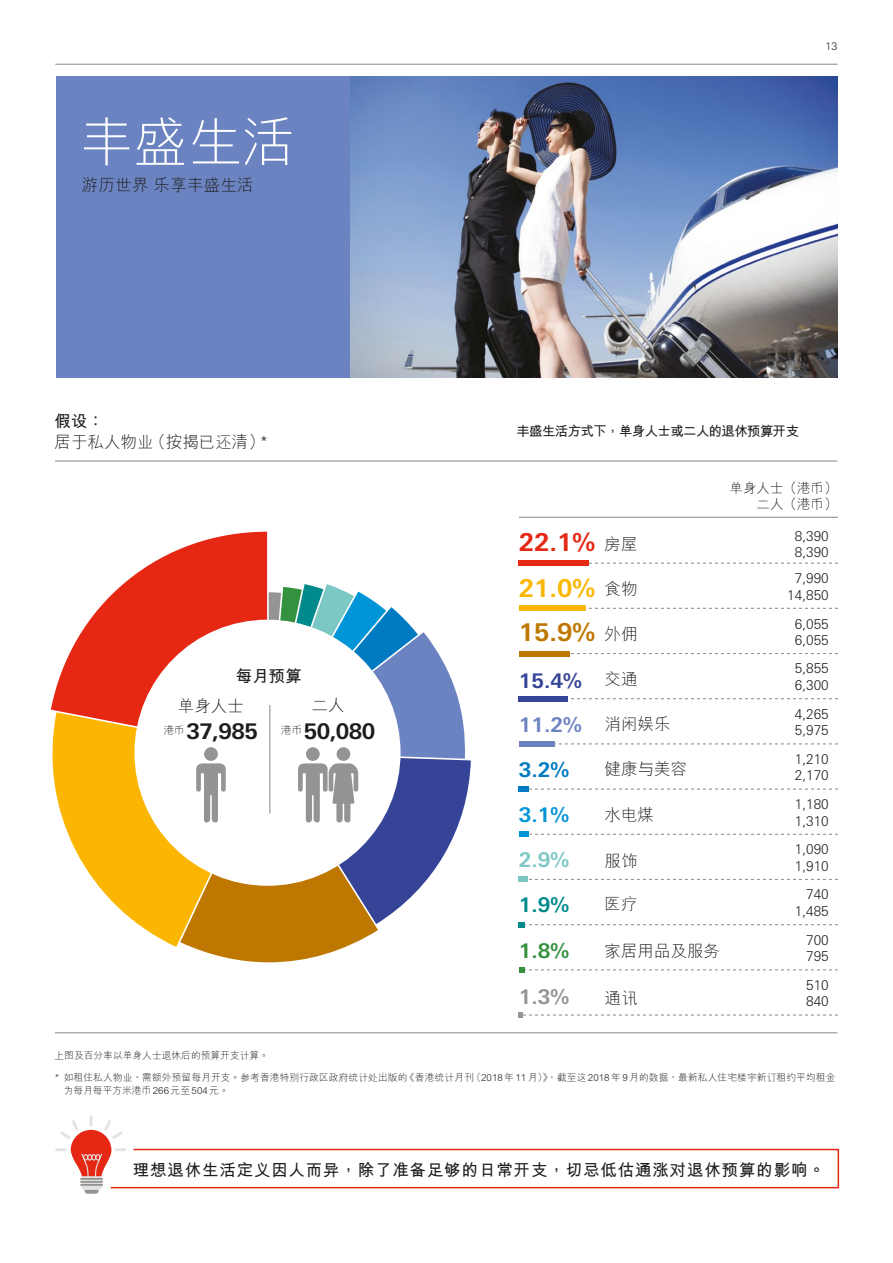
<style>
.page{position:relative;width:893px;height:1263px;background:#fff}
.page>*{position:absolute;margin:0;border:0;box-sizing:border-box;transform-origin:0 0}
.t1{font:300 54px "M Hei HKS";color:#fff}
.t2{font:700 24.45px "Univers Nextfor HSBC";color:#e52713}
.t3{font:700 24.45px "Univers Nextfor HSBC";color:#fab600}
.t4{font:700 24.45px "Univers Nextfor HSBC";color:#be7700}
.t5{font:700 21.6px "Univers Nextfor HSBC";letter-spacing:-.025em;color:#1d1d1b}
.t6{font:700 20.25px "Univers Nextfor HSBC";color:#6b83c1}
.t7{font:700 20.25px "Univers Nextfor HSBC";color:#354496}
.t8{font:700 20.25px "Univers Nextfor HSBC";color:#007bc1}
.t9{font:700 20.25px "Univers Nextfor HSBC";color:#0095d6}
.t10{font:700 20.25px "Univers Nextfor HSBC";color:#7cc8c5}
.t11{font:700 20.25px "Univers Nextfor HSBC";color:#008a8c}
.t12{font:700 20.25px "Univers Nextfor HSBC";color:#34913f}
.t13{font:700 20.25px "Univers Nextfor HSBC";color:#949494}
.t14{font:300 16.5px "M Hei HKS";color:#1d1d1b}
.t15{font:700 16.5px "M Hei HKS";letter-spacing:.05em;color:#1d1d1b}
.t16{font:300 13.5px/16.5px "Univers Nextfor HSBC";color:#1d1d1b}
.t17{font:700 13.5px "M Hei HKS";letter-spacing:-.05em;color:#1d1d1b}
.t18{font:300 13.5px/16.2px "M Hei HKS";color:#1d1d1b;text-align:right}
.t19{font:300 10.5px "Univers Nextfor HSBC";color:#1d1d1b}
.t20{font:300 9.75px/13.5px "M Hei HKS";letter-spacing:.01em;color:#1d1d1b}
.s1{font-family:"M Hei HKS";font-weight:300;font-size:16.5px;color:#1d1d1b}
</style>
<div class="page">
<img style="left:349px;top:76px;width:488px;height:302px">
<div style="left:56px;top:76px;width:293px;height:302px;background:#6b83c1"></div>
<hr style="left:55px;top:1032px;width:782px;height:1px;background:#949494">
<hr style="left:55px;top:460px;width:782px;height:2px;background:#949494">
<hr style="left:55px;top:64px;width:783px;height:1px;background:#949494">
<svg style="left:589px;top:563px;width:249px;height:1px"></svg>
<svg style="left:589px;top:608px;width:249px;height:1px"></svg>
<svg style="left:569px;top:653px;width:269px;height:1px"></svg>
<svg style="left:571px;top:698px;width:267px;height:1px"></svg>
<svg style="left:554px;top:743px;width:284px;height:1px"></svg>
<svg style="left:529px;top:788px;width:309px;height:2px"></svg>
<svg style="left:529px;top:879px;width:309px;height:1px"></svg>
<hr style="left:519px;top:517px;width:319px;height:1px;background:#949494">
<div style="left:519px;top:560px;width:70px;height:6px;background:#e52713"></div>
<div style="left:519px;top:605px;width:67px;height:6px;background:#fab600"></div>
<div style="left:519px;top:651px;width:50px;height:5px;background:#be7700"></div>
<div style="left:519px;top:696px;width:49px;height:6px;background:#354496"></div>
<div style="left:519px;top:741px;width:35px;height:6px;background:#6b83c1"></div>
<div style="left:519px;top:786px;width:10px;height:6px;background:#007bc1"></div>
<div style="left:519px;top:831px;width:10px;height:6px;background:#0095d6"></div>
<svg style="left:530px;top:834px;width:308px;height:1px"></svg>
<div style="left:519px;top:876px;width:9px;height:6px;background:#7cc8c5"></div>
<svg style="left:519px;top:922px;width:319px;height:5px"></svg>
<svg style="left:519px;top:967px;width:319px;height:6px"></svg>
<svg style="left:519px;top:1012px;width:319px;height:6px"></svg>
<svg style="left:55px;top:1115px;width:785px;height:79px"></svg>
<svg style="left:51px;top:532px;width:216px;height:180px;fill:#e52713"></svg>
<svg style="left:52px;top:712px;width:128px;height:235px;fill:#fab600"></svg>
<svg style="left:180px;top:584px;width:291px;height:378px"></svg>
<h1 class="t1" style="left:80px;top:104px;width:218px">豐盛生活</h1>
<h3 class="t14" style="left:82px;top:173px;width:173px">遊歷世界 樂享豐盛生活</h3>
<h3 class="t15" style="left:55px;top:409px;width:51px">假設：</h3>
<h3 class="t14" style="left:55px;top:430px;width:214px">居於私人物業（按揭已還清）*</h3>
<h3 class="t15" style="left:236px;top:664px;width:67px">每月預算</h3>
<h3 class="t14" style="left:178px;top:695px;width:67px">單身人士</h3>
<h3 class="t14" style="left:312px;top:693px;width:34px">二人</h3>
<h3 class="t5" style="left:164px;top:716px;width:213px"><sup>港幣</sup> 37,985 <sup>港幣</sup> 50,080</h3>
<p class="t20" style="left:55px;top:1048px;width:216px">上圖及百分率以單身人士退休後的預算開支計算。</p>
<p class="t19" style="left:826px;top:39px;width:13px">13</p>
<h3 class="t17" style="left:516px;top:421px;width:284px">豐盛生活方式下，單身人士或二人的退休預算開支</h3>
<h3 class="t18" style="left:729px;top:480px;width:110px">單身人士（港幣）二人（港幣）</h3>
<h2 class="t2" style="left:519px;top:525px;width:120px">22.1% <span class="s1">房屋</span></h2>
<h3 class="t16" style="left:795px;top:527px;width:36px">8,390<br>8,390</h3>
<h2 class="t3" style="left:519px;top:571px;width:120px">21.0% <span class="s1">食物</span></h2>
<h3 class="t16" style="left:787px;top:569px;width:43px;text-align:center">7,990<br>14,850</h3>
<h2 class="t4" style="left:519px;top:615px;width:120px">15.9% <span class="s1">外傭</span></h2>
<h3 class="t16" style="left:795px;top:615px;width:36px">6,055<br>6,055</h3>
<h3 class="t7" style="left:519px;top:666px;width:120px">15.4% <span class="s1">交通</span></h3>
<h3 class="t16" style="left:795px;top:659px;width:36px">5,855<br>6,300</h3>
<h3 class="t6" style="left:519px;top:710px;width:153px">11.2% <span class="s1">消閒娛樂</span></h3>
<h3 class="t16" style="left:795px;top:705px;width:36px">4,265<br>5,975</h3>
<h3 class="t8" style="left:519px;top:755px;width:52px">3.2%</h3>
<h3 class="t14" style="left:605px;top:757px;width:84px">健康與美容</h3>
<h3 class="t16" style="left:795px;top:749px;width:36px">1,210<br>2,170</h3>
<h3 class="t9" style="left:519px;top:800px;width:52px">3.1%</h3>
<h3 class="t14" style="left:605px;top:803px;width:51px">水電煤</h3>
<h3 class="t16" style="left:795px;top:795px;width:36px">1,180<br>1,310</h3>
<h3 class="t10" style="left:519px;top:845px;width:52px">2.9%</h3>
<h3 class="t14" style="left:605px;top:849px;width:34px">服飾</h3>
<h3 class="t16" style="left:795px;top:840px;width:36px">1,090<br>1,910</h3>
<h3 class="t11" style="left:519px;top:891px;width:52px">1.9%</h3>
<h3 class="t14" style="left:605px;top:892px;width:34px">醫療</h3>
<h3 class="t16" style="left:795px;top:885px;width:36px;text-align:right">740<br>1,485</h3>
<h3 class="t12" style="left:519px;top:936px;width:52px">1.8%</h3>
<h3 class="t14" style="left:605px;top:939px;width:117px">家居用品及服務</h3>
<h3 class="t16" style="left:806px;top:931px;width:24px">700<br>795</h3>
<h3 class="t13" style="left:519px;top:982px;width:52px">1.3%</h3>
<h3 class="t14" style="left:605px;top:986px;width:34px">通訊</h3>
<h3 class="t16" style="left:806px;top:976px;width:24px">510<br>840</h3>
<p class="t20" style="left:64px;top:1070px;width:773px;text-indent:-9px">* 如租住私人物業，需額外預留每月開支。參考香港特別行政區政府統計處出版的《香港統計月刊（2018 年 11 月）》，截至這 2018 年 9 月的數據，最新私人住宅樓宇新訂租約平均租金為每月每平方米港幣 266 元至 504 元。</p>
<h3 class="t15" style="left:133px;top:1158px;width:694px">理想退休生活定義因人而異，除了準備足夠的日常開支，切忌低估通漲對退休預算的影響。</h3>
</div>
